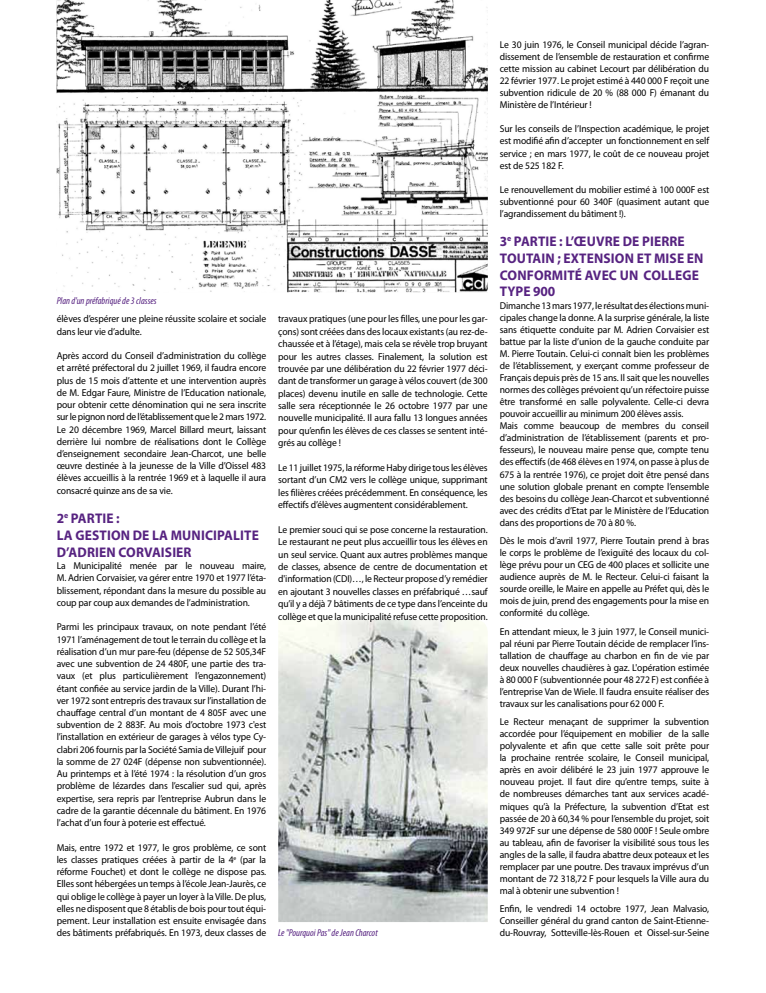
<style>
.page{position:relative;width:766px;height:993px;background:#fff}
.page>*{position:absolute;margin:0;border:0;box-sizing:border-box;transform-origin:0 0}
.t1{font:700 14px/16.9px "Myriad Pro";letter-spacing:.01em;color:#572381;scale:.96 1}
.t2{font:10px/12.1px "Myriad Pro";letter-spacing:-.01em;color:#000;text-align:justify;scale:.96 1}
.t3{font:italic condensed 10px "Myriad Pro";color:#572381}
</style>
<div class="page">
<img style="left:278px;top:620px;width:209px;height:301px">
<img style="left:57px;top:0;width:430px;height:292px">
<p class="t3" style="left:57px;top:294px;width:101px">Plan d'un préfabriqué de 3 classes</p>
<p class="t2" style="left:57px;top:313px;width:220px">élèves d’espérer une pleine réussite scolaire et sociale dans leur vie d’adulte.</p>
<p class="t2" style="left:57px;top:349px;width:220px">Après accord du Conseil d’administration du collège et arrêté préfectoral du 2 juillet 1969, il faudra encore plus de 15 mois d’attente et une intervention auprès de M. Edgar Faure, Ministre de l’Education nationale, pour obtenir cette dénomination qui ne sera inscrite sur le pignon nord de l’établissement que le 2 mars 1972.<br>Le 20 décembre 1969, Marcel Billard meurt, laissant derrière lui nombre de réalisations dont le Collège d’enseignement secondaire Jean-Charcot, une belle œuvre destinée à la jeunesse de la Ville d’Oissel 483 élèves accueillis à la rentrée 1969 et à laquelle il aura consacré quinze ans de sa vie.</p>
<h1 class="t1" style="left:57px;top:509px;width:212px">2<sup>E</sup> PARTIE :<br>LA GESTION DE LA MUNICIPALITE<br>D’ADRIEN CORVAISIER</h1>
<p class="t2" style="left:57px;top:559px;width:220px">La Municipalité menée par le nouveau maire, M. Adrien Corvaisier, va gérer entre 1970 et 1977 l’éta&shy;blissement, répondant dans la mesure du possible au coup par coup aux demandes de l’administration.</p>
<p class="t2" style="left:57px;top:620px;width:220px">Parmi les principaux travaux, on note pendant l’été 1971 l’aménagement de tout le terrain du collège et la réalisation d’un mur pare-feu (dépense de 52 505,34F avec une subvention de 24 480F, une partie des tra&shy;vaux (et plus particulièrement l’engazonnement) étant confiée au service jardin de la Ville). Durant l’hi&shy;ver 1972 sont entrepris des travaux sur l’installation de chauffage central d’un montant de 4 805F avec une subvention de 2 883F. Au mois d’octobre 1973 c'est l’installation en extérieur de garages à vélos type Cy&shy;clabri 206 fournis par la Société Samia de Villejuif pour la somme de 27 024F (dépense non subventionnée).<br>Au printemps et à l’été 1974 : la résolution d’un gros problème de lézardes dans l’escalier sud qui, après expertise, sera repris par l’entreprise Aubrun dans le cadre de la garantie décennale du bâtiment. En 1976 l’achat d’un four à poterie est effectué.</p>
<p class="t2" style="left:57px;top:840px;width:220px">Mais, entre 1972 et 1977, le gros problème, ce sont les classes pratiques créées à partir de la 4<sup>e</sup> (par la réforme Fouchet) et dont le collège ne dispose pas.<br>Elles sont hébergées un temps à l’école Jean-Jaurès, ce qui oblige le collège à payer un loyer à la Ville. De plus, elles ne disposent que 8 établis de bois pour tout équi&shy;pement. Leur installation est ensuite envisagée dans des bâtiments préfabriqués. En 1973, deux classes de</p>
<p class="t2" style="left:278px;top:312px;width:220px;line-height:12.4px">travaux pratiques (une pour les filles, une pour les gar&shy;çons) sont créées dans des locaux existants (au rez-de&shy;chaussée et à l’étage), mais cela se révèle trop bruyant pour les autres classes. Finalement, la solution est trouvée par une délibération du 22 février 1977 déci&shy;dant de transformer un garage à vélos couvert (de 300 places) devenu inutile en salle de technologie. Cette salle sera réceptionnée le 26 octobre 1977 par une nouvelle municipalité. Il aura fallu 13 longues années pour qu’enfin les élèves de ces classes se sentent inté&shy;grés au collège !</p>
<p class="t2" style="left:278px;top:461px;width:220px;line-height:12.4px">Le 11 juillet 1975, la réforme Haby dirige tous les élèves sortant d’un CM2 vers le collège unique, supprimant les filières créées précédemment. En conséquence, les effectifs d’élèves augmentent considérablement.</p>
<p class="t2" style="left:278px;top:523px;width:220px;line-height:12.4px">Le premier souci qui se pose concerne la restauration.<br>Le restaurant ne peut plus accueillir tous les élèves en un seul service. Quant aux autres problèmes manque de classes, absence de centre de documentation et d'information (CDI)…, le Recteur propose d’y remédier en ajoutant 3 nouvelles classes en préfabriqué …sauf qu’il y a déjà 7 bâtiments de ce type dans l’enceinte du collège et que la municipalité refuse cette proposition.</p>
<p class="t2" style="left:499px;top:38px;width:220px">Le 30 juin 1976, le Conseil municipal décide l’agran&shy;dissement de l’ensemble de restauration et confirme cette mission au cabinet Lecourt par délibération du 22 février 1977. Le projet estimé à 440 000 F reçoit une subvention ridicule de 20 % (88 000 F) émanant du Ministère de l’Intérieur !</p>
<p class="t2" style="left:499px;top:123px;width:220px">Sur les conseils de l’Inspection académique, le projet est modifié afin d’accepter un fonctionnement en self service ; en mars 1977, le coût de ce nouveau projet est de 525 182 F.</p>
<p class="t2" style="left:499px;top:183px;width:220px">Le renouvellement du mobilier estimé à 100 000F est subventionné pour 60 340F (quasiment autant que l’agrandissement du bâtiment !).</p>
<h1 class="t1" style="left:499px;top:232px;width:214px">3<sup>E</sup> PARTIE : L’ŒUVRE DE PIERRE<br>TOUTAIN ; EXTENSION ET MISE EN<br>CONFORMITÉ AVEC UN COLLEGE<br>TYPE 900</h1>
<p class="t2" style="left:499px;top:299px;width:220px;text-align:left">Dimanche 13 mars 1977, le résultat des élections muni&shy;cipales change la donne. A la surprise générale, la liste sans étiquette conduite par M. Adrien Corvaisier est battue par la liste d’union de la gauche conduite par M. Pierre Toutain. Celui-ci connaît bien les problèmes de l’établissement, y exerçant comme professeur de Français depuis près de 15 ans. Il sait que les nouvelles normes des collèges prévoient qu’un réfectoire puisse être transformé en salle polyvalente. Celle-ci devra pouvoir accueillir au minimum 200 élèves assis.<br>Mais comme beaucoup de membres du conseil d’administration de l’établissement (parents et pro&shy;fesseurs), le nouveau maire pense que, compte tenu des effectifs (de 468 élèves en 1974, on passe à plus de 675 à la rentrée 1976), ce projet doit être pensé dans une solution globale prenant en compte l’ensemble des besoins du collège Jean-Charcot et subventionné avec des crédits d’Etat par le Ministère de l’Education dans des proportions de 70 à 80 %.</p>
<p class="t2" style="left:499px;top:534px;width:220px">Dès le mois d’avril 1977, Pierre Toutain prend à bras le corps le problème de l’exiguïté des locaux du col&shy;lège prévu pour un CEG de 400 places et sollicite une audience auprès de M. le Recteur. Celui-ci faisant la sourde oreille, le Maire en appelle au Préfet qui, dès le mois de juin, prend des engagements pour la mise en conformité du collège.</p>
<p class="t2" style="left:499px;top:624px;width:220px">En attendant mieux, le 3 juin 1977, le Conseil munici&shy;pal réuni par Pierre Toutain décide de remplacer l’ins&shy;tallation de chauffage au charbon en fin de vie par deux nouvelles chaudières à gaz. L'opération estimée à 80 000 F (subventionnée pour 48 272 F) est confiée à l’entreprise Van de Wiele. Il faudra ensuite réaliser des travaux sur les canalisations pour 62 000 F.</p>
<p class="t2" style="left:499px;top:715px;width:220px">Le Recteur menaçant de supprimer la subvention accordée pour l’équipement en mobilier de la salle polyvalente et afin que cette salle soit prête pour la prochaine rentrée scolaire, le Conseil municipal, après en avoir délibéré le 23 juin 1977 approuve le nouveau projet. Il faut dire qu’entre temps, suite à de nombreuses démarches tant aux services acadé&shy;miques qu’à la Préfecture, la subvention d’Etat est passée de 20 à 60,34 % pour l’ensemble du projet, soit 349 972F sur une dépense de 580 000F ! Seule ombre au tableau, afin de favoriser la visibilité sous tous les angles de la salle, il faudra abattre deux poteaux et les remplacer par une poutre. Des travaux imprévus d’un montant de 72 318,72 F pour lesquels la Ville aura du mal à obtenir une subvention !</p>
<p class="t2" style="left:499px;top:902px;width:220px">Enfin, le vendredi 14 octobre 1977, Jean Malvasio,<br>Conseiller général du grand canton de Saint-Etienne-</p>
<p class="t3" style="left:278px;top:926px;width:101px">Le "Pourquoi Pas" de Jean Charcot</p>
<p class="t2" style="left:499px;top:926px;width:220px">du-Rouvray, Sotteville-lès-Rouen et Oissel-sur-Seine</p>
</div>
